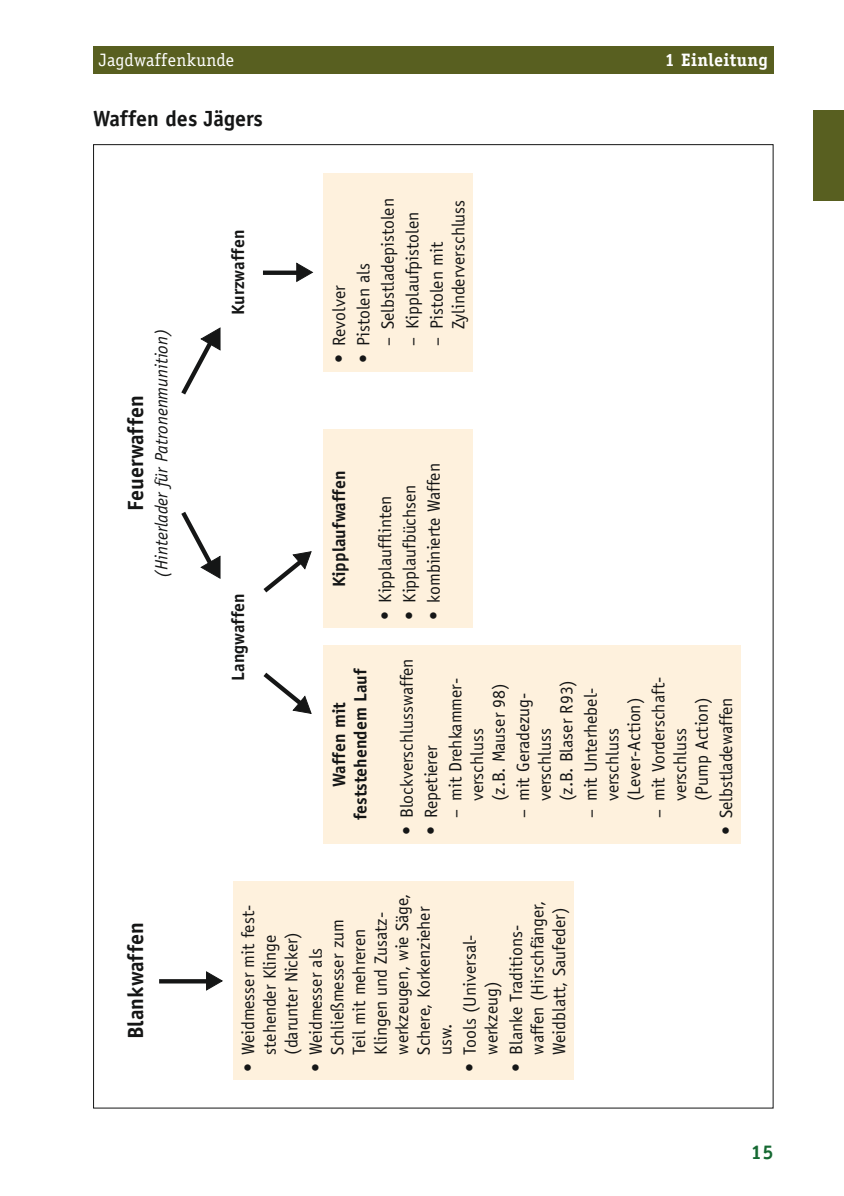
<style>
.page{position:relative;width:844px;height:1196px;background:#fff}
.page>*{position:absolute;margin:0;border:0;box-sizing:border-box;transform-origin:0 0}
.t1{font:700 22px "Officina Sans Std";color:#151616}
.t2{font:700 20px "Officina Serif Std";color:#156932}
.t3{font:18px "Officina Serif Std";letter-spacing:.02em;color:#fff}
.t4{font:700 18px "Officina Serif Std";letter-spacing:.02em;color:#fff}
.t5{font:17.8px/21.6px "Officina Sans Std";color:#151616}
.t6{font:700 17.8px/21.6px "Officina Sans Std";color:#151616;text-align:center}
.t7{font:italic 17.8px "Officina Sans Std";color:#151616}
</style>
<div class="page">
<div style="left:813px;top:110px;width:31px;height:91px;background:#585f20"></div>
<div style="left:93px;top:47px;width:680px;height:27px;background:#585f20"></div>
<div style="left:233px;top:881px;width:341px;height:198px;background:#fef1dd"></div>
<svg style="left:159px;top:979px;width:47px;height:4px"></svg>
<svg style="left:206px;top:971px;width:17px;height:19px"></svg>
<div style="left:263px;top:270px;width:37px;height:5px;background:#151616"></div>
<svg style="left:296px;top:262px;width:17px;height:20px"></svg>
<svg style="left:181px;top:327px;width:40px;height:68px"></svg>
<svg style="left:181px;top:511px;width:40px;height:68px"></svg>
<svg style="left:263px;top:551px;width:49px;height:42px"></svg>
<svg style="left:263px;top:672px;width:49px;height:42px"></svg>
<div style="left:323px;top:645px;width:417px;height:198px;background:#fef1dd"></div>
<div style="left:323px;top:429px;width:150px;height:199px;background:#fef1dd"></div>
<div style="left:323px;top:173px;width:150px;height:198px;background:#fef1dd"></div>
<p class="t3" style="left:99px;top:50px;width:137px">Jagdwaffenkunde</p>
<p class="t4" style="left:665px;top:49px;width:104px">1 Einleitung</p>
<p class="t1" style="left:93px;top:105px;width:171px">Waffen des Jägers</p>
<p class="t1" style="left:122px;top:510px;width:117px;rotate:-90deg">Feuerwaffen</p>
<p class="t7" style="left:151px;top:577px;width:251px;rotate:-90deg">(Hinterlader für Patronenmunition)</p>
<p class="t1" style="left:122px;top:1039px;width:118px;rotate:-90deg">Blankwaffen</p>
<p class="t6" style="left:227px;top:315px;width:87px;rotate:-90deg">Kurzwaffen</p>
<p class="t5" style="left:328px;top:363px;width:79px;rotate:-90deg">• Revolver</p>
<p class="t5" style="left:353px;top:363px;width:102px;rotate:-90deg">• Pistolen als</p>
<p class="t5" style="left:377px;top:346px;width:149px;rotate:-90deg">– Selbstladepistolen</p>
<p class="t5" style="left:426px;top:329px;width:131px;text-indent:-17px;rotate:-90deg">– Pistolen mit<br>Zylinderverschluss</p>
<p class="t5" style="left:401px;top:346px;width:136px;rotate:-90deg">– Kipplaufpistolen</p>
<p class="t6" style="left:227px;top:680px;width:89px;rotate:-90deg">Langwaffen</p>
<p class="t6" style="left:328px;top:587px;width:118px;rotate:-90deg">Kipplaufwaffen</p>
<p class="t5" style="left:423px;top:619px;width:158px;rotate:-90deg">• kombinierte Waffen</p>
<p class="t5" style="left:374px;top:619px;width:126px;rotate:-90deg">• Kipplaufflinten</p>
<p class="t5" style="left:399px;top:619px;width:136px;rotate:-90deg">• Kipplaufbüchsen</p>
<p class="t6" style="left:328px;top:820px;width:153px;rotate:-90deg">Waffen mit feststehendem Lauf</p>
<p class="t5" style="left:396px;top:835px;width:178px;rotate:-90deg">• Blockverschlusswaffen</p>
<p class="t5" style="left:445px;top:801px;width:125px;text-indent:-17px;rotate:-90deg">– mit Drehkammer&shy;verschluss<br>(z.B. Mauser 98)</p>
<p class="t5" style="left:512px;top:801px;width:123px;text-indent:-17px;rotate:-90deg">– mit Geradezug&shy;verschluss<br>(z.B. Blaser R93)</p>
<p class="t5" style="left:580px;top:801px;width:115px;text-indent:-17px;rotate:-90deg">– mit Unterhebel&shy;verschluss (Lever-Action)</p>
<p class="t5" style="left:647px;top:801px;width:126px;text-indent:-17px;rotate:-90deg">– mit Vorderschaft&shy;verschluss<br>(Pump Action)</p>
<p class="t5" style="left:715px;top:835px;width:140px;rotate:-90deg">• Selbstladewaffen</p>
<p class="t5" style="left:420px;top:835px;width:91px;rotate:-90deg">• Repetierer</p>
<p class="t5" style="left:237px;top:1054px;width:151px;text-indent:-17px;rotate:-90deg">• Weidmesser mit fest&shy;stehender Klinge (darunter Nicker)</p>
<p class="t5" style="left:305px;top:1054px;width:163px;text-indent:-17px;rotate:-90deg">• Weidmesser als<br>Schließmesser zum<br>Teil mit mehreren<br>Klingen und Zusatz&shy;werkzeugen, wie Säge,<br>Schere, Korkenzieher usw.</p>
<p class="t5" style="left:505px;top:1054px;width:156px;text-indent:-17px;rotate:-90deg">• Blanke Traditions&shy;waffen (Hirschfänger,<br>Weidblatt, Saufeder)</p>
<p class="t5" style="left:459px;top:1054px;width:122px;text-indent:-17px;rotate:-90deg">• Tools (Universal&shy;werkzeug)</p>
<p class="t2" style="left:751px;top:1139px;width:24px">15</p>
</div>
